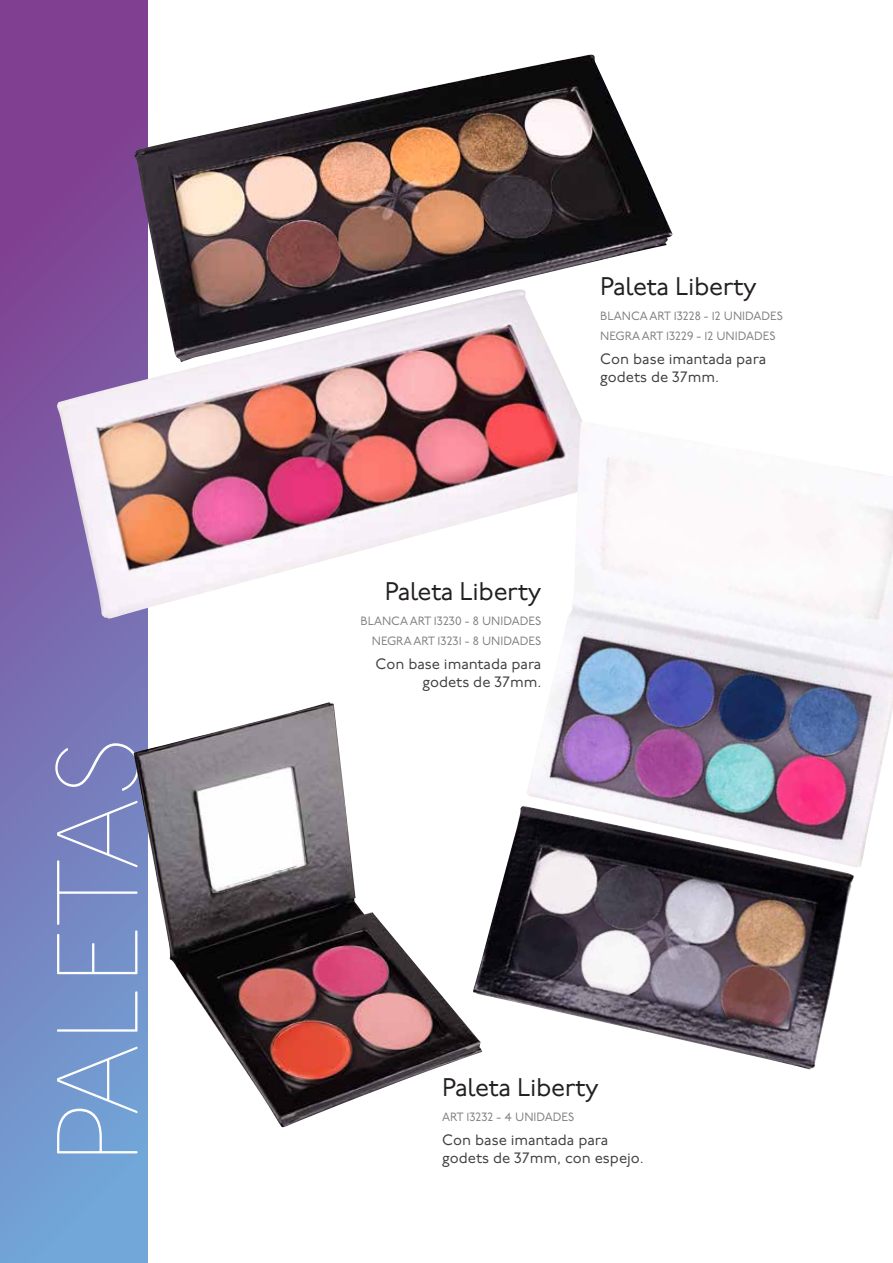
<style>
.page{position:relative;width:893px;height:1263px;background:#fff}
.page>*{position:absolute;margin:0;border:0;box-sizing:border-box;transform-origin:0 0}
.t1{font:100 114.9px "P22 Underground";letter-spacing:-.01em;color:#fff}
.t2{font:25.5px "P22 Underground";letter-spacing:-.015em;color:#231f20}
.t3{font:15px/18px "P22 Underground";color:#404041}
.t4{font:12px/20.4px "P22 Underground";color:#808081;text-align:right}
</style>
<div class="page">
<div style="left:0;top:0;width:147px;height:1263px;background:linear-gradient(to bottom,#823087,#71a7d9)"></div>
<img style="left:133px;top:55px;width:540px;height:234px">
<img style="left:57px;top:289px;width:525px;height:330px">
<img style="left:482px;top:806px;width:372px;height:264px">
<img style="left:133px;top:702px;width:349px;height:426px">
<img style="left:526px;top:421px;width:367px;height:447px">
<h1 class="t1" style="left:35px;top:1165px;width:432px;rotate:-90deg">PALETAS</h1>
<h2 class="t2" style="left:600px;top:272px;width:158px">Paleta Liberty</h2>
<p class="t4" style="left:600px;top:306px;width:184px;text-align:left">BLANCA ART 13228 - 12 UNIDADES<br>NEGRA ART 13229 - 12 UNIDADES</p>
<p class="t3" style="left:600px;top:351px;width:167px">Con base imantada para godets de 37mm.</p>
<h2 class="t2" style="left:385px;top:577px;width:158px">Paleta Liberty</h2>
<p class="t4" style="left:360px;top:611px;width:182px">BLANCA ART 13230 - 8 UNIDADES<br>NEGRA ART 13231 - 8 UNIDADES</p>
<p class="t3" style="left:375px;top:656px;width:167px;text-align:right">Con base imantada para godets de 37mm.</p>
<h2 class="t2" style="left:442px;top:1073px;width:158px">Paleta Liberty</h2>
<p class="t4" style="left:442px;top:1107px;width:134px">ART 13232 - 4 UNIDADES</p>
<p class="t3" style="left:442px;top:1131px;width:203px">Con base imantada para godets de 37mm, con espejo.</p>
</div>
